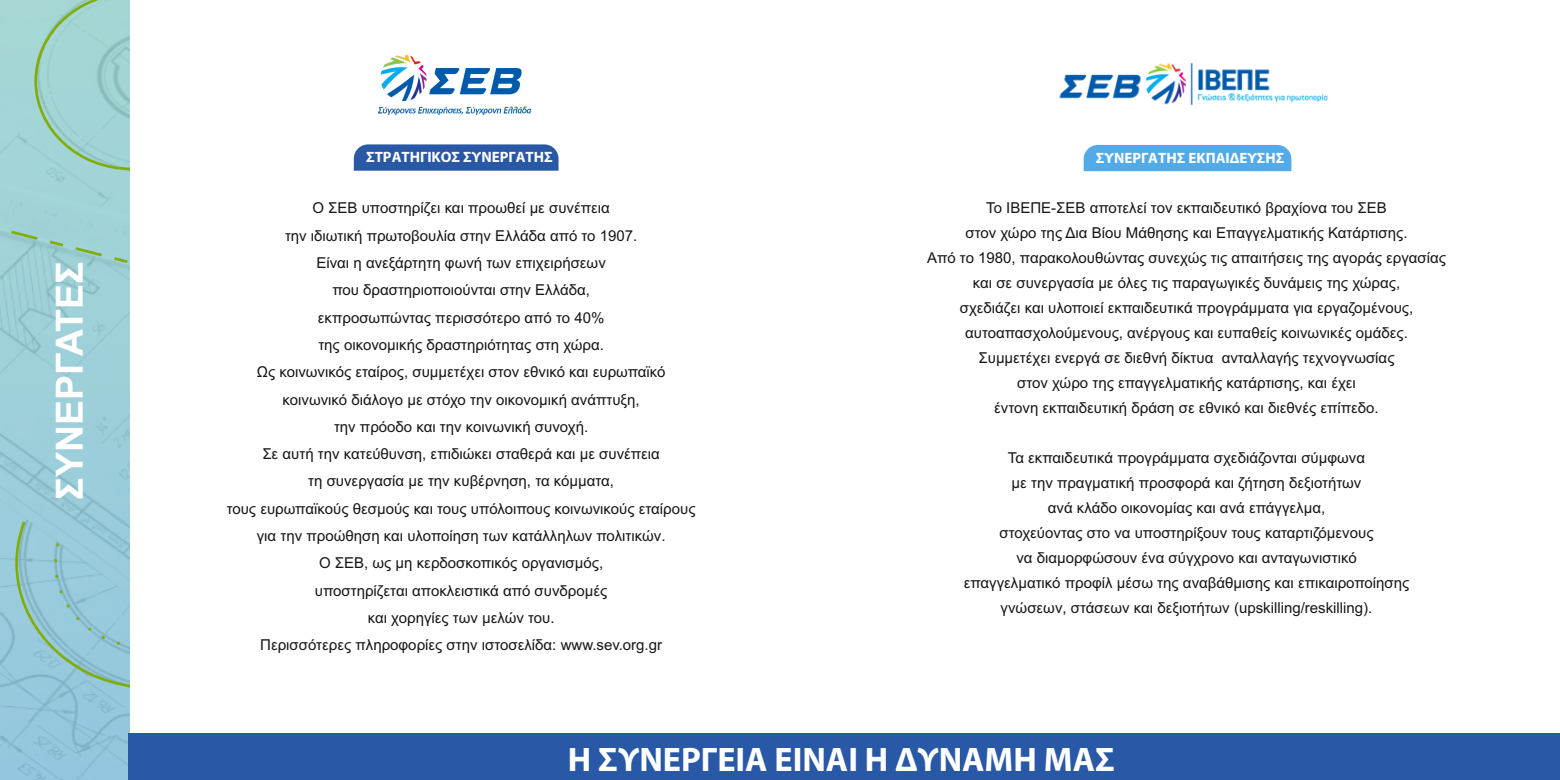
<style>
.page{position:relative;width:1560px;height:780px;background:#fff}
.page>*{position:absolute;margin:0;border:0;box-sizing:border-box;transform-origin:0 0}
.t1{font:700 37.5px "Arial";color:#fff}
.t2{font:700 34.12px "Myriad Pro";color:#fff}
.t3{font:15px/27.2px "Arial";color:#151616;text-align:center}
.t4{font:700 15px "Myriad Pro";color:#fff}
</style>
<div class="page">
<img style="left:0;top:268px;width:129px;height:512px">
<svg style="left:14px;top:518px;width:115px;height:171px;background:#94c6d1"></svg>
<svg style="left:0;top:0;width:129px;height:268px;background:#a0d1cf"></svg>
<div style="left:128px;top:733px;width:1431px;height:46px;background:#2959a6"></div>
<img style="left:378px;top:55px;width:153px;height:60px">
<svg style="left:354px;top:144px;width:204px;height:27px;background:#315fa9"></svg>
<div style="left:1083px;top:145px;width:208px;height:26px;background:#52abe8"></div>
<img style="left:1059px;top:63px;width:269px;height:42px">
<h1 class="t1" style="left:55px;top:499px;width:239px;rotate:-90deg">ΣΥΝΕΡΓΑΤΕΣ</h1>
<p class="t4" style="left:366px;top:150px;width:188px">ΣΤΡΑΤΗΓΙΚΟΣ ΣΥΝΕΡΓΑΤΗΣ</p>
<p class="t4" style="left:1095px;top:152px;width:190px">ΣΥΝΕΡΓΑΤΗΣ ΕΚΠΑΙΔΕΥΣΗΣ</p>
<p class="t3" style="left:227px;top:196px;width:470px">Ο ΣΕΒ υποστηρίζει και προωθεί με συνέπεια<br>την ιδιωτική πρωτοβουλία στην Ελλάδα από το 1907.<br>Είναι η ανεξάρτητη φωνή των επιχειρήσεων<br>που δραστηριοποιούνται στην Ελλάδα,<br>εκπροσωπώντας περισσότερο από το 40%<br>της οικονομικής δραστηριότητας στη χώρα.<br>Ως κοινωνικός εταίρος, συμμετέχει στον εθνικό και ευρωπαϊκό κοινωνικό διάλογο με στόχο την οικονομική ανάπτυξη,<br>την πρόοδο και την κοινωνική συνοχή.<br>Σε αυτή την κατεύθυνση, επιδιώκει σταθερά και με συνέπεια<br>τη συνεργασία με την κυβέρνηση, τα κόμματα,<br>τους ευρωπαϊκούς θεσμούς και τους υπόλοιπους κοινωνικούς εταίρους για την προώθηση και υλοποίηση των κατάλληλων πολιτικών.<br>Ο ΣΕΒ, ως μη κερδοσκοπικός οργανισμός,<br>υποστηρίζεται αποκλειστικά από συνδρομές<br>και χορηγίες των μελών του.<br>Περισσότερες πληροφορίες στην ιστοσελίδα: www.sev.org.gr</p>
<p class="t3" style="left:927px;top:197px;width:520px;line-height:25px">Το ΙΒΕΠΕ-ΣΕΒ αποτελεί τον εκπαιδευτικό βραχίονα του ΣΕΒ<br>στον χώρο της Δια Βίου Μάθησης και Επαγγελματικής Κατάρτισης.<br>Από το 1980, παρακολουθώντας συνεχώς τις απαιτήσεις της αγοράς εργασίας και σε συνεργασία με όλες τις παραγωγικές δυνάμεις της χώρας,<br>σχεδιάζει και υλοποιεί εκπαιδευτικά προγράμματα για εργαζομένους, αυτοαπασχολούμενους, ανέργους και ευπαθείς κοινωνικές ομάδες.<br>Συμμετέχει ενεργά σε διεθνή δίκτυα ανταλλαγής τεχνογνωσίας<br>στον χώρο της επαγγελματικής κατάρτισης, και έχει<br>έντονη εκπαιδευτική δράση σε εθνικό και διεθνές επίπεδο.</p>
<p class="t3" style="left:963px;top:447px;width:447px;line-height:25px">Τα εκπαιδευτικά προγράμματα σχεδιάζονται σύμφωνα<br>με την πραγματική προσφορά και ζήτηση δεξιοτήτων<br>ανά κλάδο οικονομίας και ανά επάγγελμα,<br>στοχεύοντας στο να υποστηρίξουν τους καταρτιζόμενους<br>να διαμορφώσουν ένα σύγχρονο και ανταγωνιστικό<br>επαγγελματικό προφίλ μέσω της αναβάθμισης και επικαιροποίησης γνώσεων, στάσεων και δεξιοτήτων (upskilling/reskilling).</p>
<h2 class="t2" style="left:568px;top:745px;width:548px">Η ΣΥΝΕΡΓΕΙΑ ΕΙΝΑΙ Η ΔΥΝΑΜΗ ΜΑΣ</h2>
</div>
